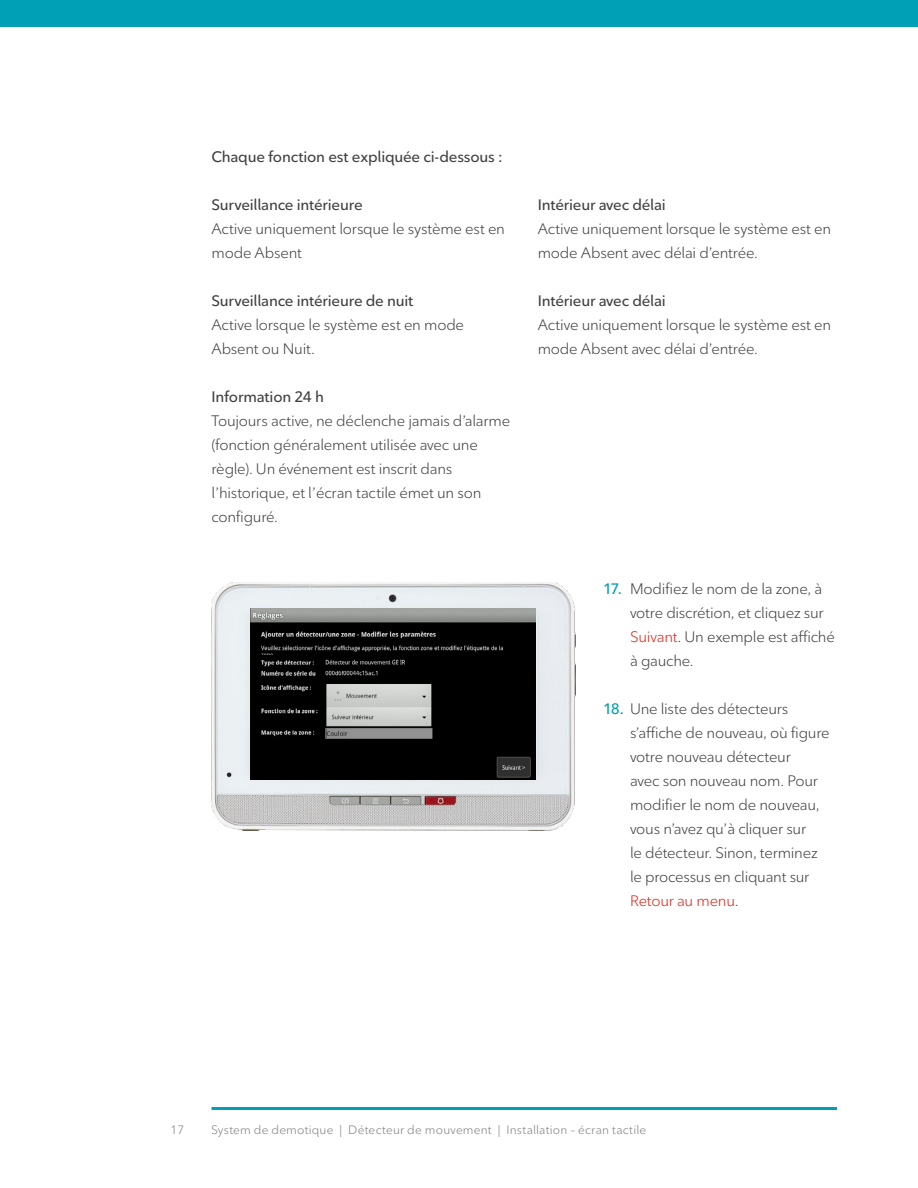
<style>
.page{position:relative;width:918px;height:1188px;background:#fff}
.page>*{position:absolute;margin:0;border:0;box-sizing:border-box;transform-origin:0 0}
.t1{font:15px/24px "Ted Next";letter-spacing:-.015em;color:#424142}
.t2{font:600 15px "Ted Next";letter-spacing:-.015em;color:#424142}
.t3{font:12px "Ted Next";letter-spacing:.015em;color:#808284}
.s1{font-weight:600;color:#00a0b7}
.s2{color:#da291c}
</style>
<div class="page">
<div style="left:0;top:0;width:918px;height:27px;background:#00a0b7"></div>
<hr style="left:212px;top:1107px;width:625px;height:3px;background:#00a0b7">
<img style="left:212px;top:582px;width:364px;height:249px">
<img style="left:251px;top:608px;width:285px;height:172px">
<p class="t2" style="left:212px;top:147px;width:293px">Chaque fonction est expliquée ci-dessous :</p>
<p class="t2" style="left:212px;top:195px;width:153px">Surveillance intérieure</p>
<p class="t1" style="left:212px;top:216px;width:295px">Active uniquement lorsque le système est en mode Absent</p>
<p class="t2" style="left:212px;top:291px;width:203px">Surveillance intérieure de nuit</p>
<p class="t1" style="left:212px;top:312px;width:254px">Active lorsque le système est en mode<br>Absent ou Nuit.</p>
<p class="t2" style="left:212px;top:387px;width:114px">Information 24 h</p>
<p class="t1" style="left:212px;top:408px;width:300px">Toujours active, ne déclenche jamais d’alarme (fonction généralement utilisée avec une règle). Un événement est inscrit dans l’historique, et l’écran tactile émet un son configuré.</p>
<p class="t2" style="left:538px;top:195px;width:130px">Intérieur avec délai</p>
<p class="t1" style="left:538px;top:216px;width:295px">Active uniquement lorsque le système est en mode Absent avec délai d’entrée.</p>
<p class="t2" style="left:538px;top:291px;width:130px">Intérieur avec délai</p>
<p class="t1" style="left:538px;top:312px;width:295px">Active uniquement lorsque le système est en mode Absent avec délai d’entrée.</p>
<p class="t1" style="left:630px;top:576px;width:206px;text-indent:-27px"><span class="s1">17.</span> Modifiez le nom de la zone, à votre discrétion, et cliquez sur<br><span class="s2">Suivant</span>. Un exemple est affiché à gauche.</p>
<p class="t1" style="left:630px;top:696px;width:201px;text-indent:-27px"><span class="s1">18.</span> Une liste des détecteurs s’affiche de nouveau, où figure votre nouveau détecteur<br>avec son nouveau nom. Pour modifier le nom de nouveau, vous n’avez qu’à cliquer sur<br>le détecteur. Sinon, terminez le processus en cliquant sur<br><span class="s2">Retour au menu</span>.</p>
<p class="t3" style="left:171px;top:1123px;width:15px">17</p>
<p class="t3" style="left:211px;top:1123px;width:437px">System de demotique | Détecteur de mouvement | Installation – écran tactile</p>
</div>
